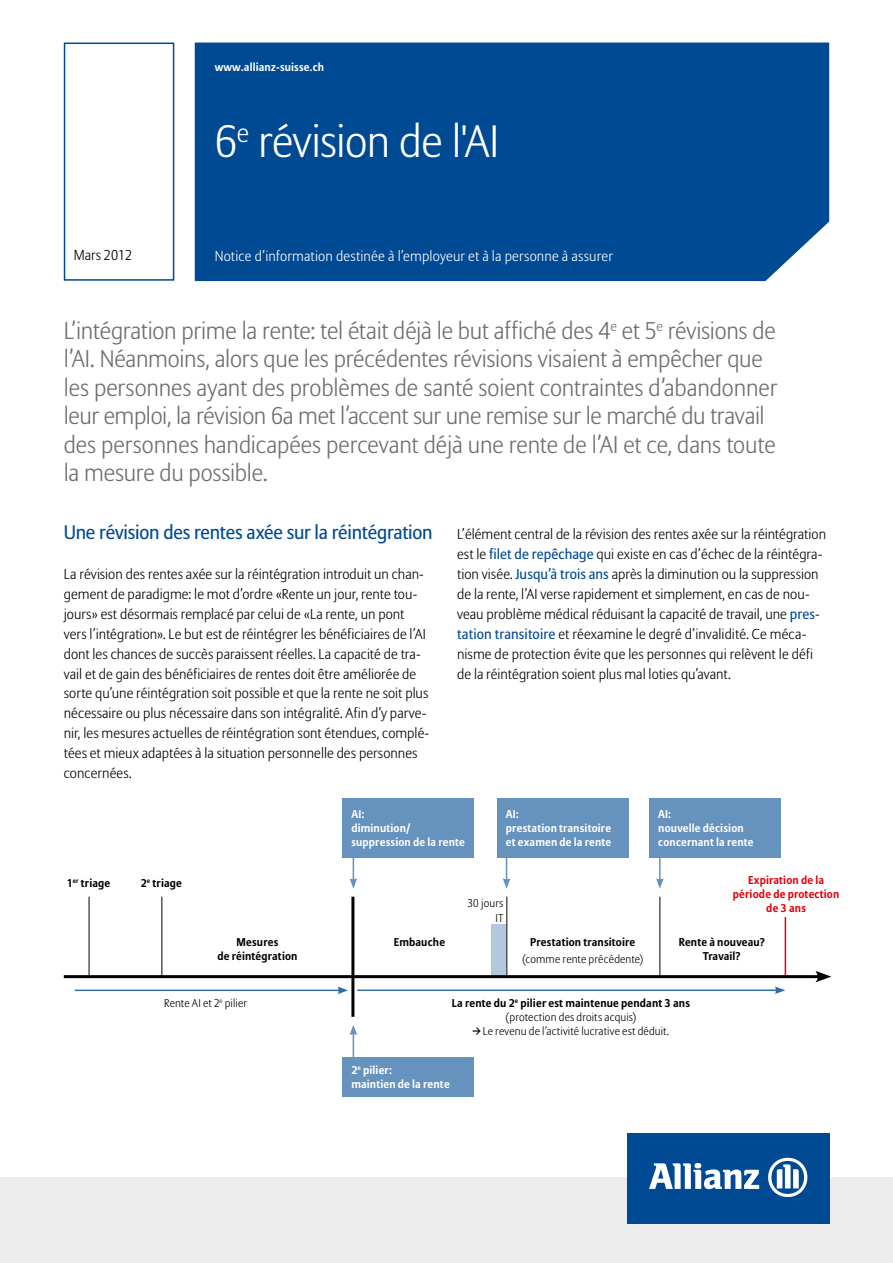
<style>
.page{position:relative;width:893px;height:1263px;background:#fff}
.page>*{position:absolute;margin:0;border:0;box-sizing:border-box;transform-origin:0 0}
.Titel_1_MB{font:300 45px "Allianz Sans";letter-spacing:-.01em;color:#fff}
.Lead_MB{font:300 24px/28.5px "Allianz Sans";letter-spacing:-.01em;color:#6e6e6e}
.Subheadline_MB{font:19.5px "Allianz Sans";letter-spacing:-.01em;color:#004993}
.Copy_MB{font:300 14.25px/19.8px "Allianz Sans";letter-spacing:.005em;color:#000}
.Titel_2_MB{font:300 14.25px "Allianz Sans";letter-spacing:.015em;color:#fff}
.Datum_MB{font:300 14.25px "Allianz Sans";color:#000}
.Table_Content_7_5{font:700 11.25px/14.2px "Allianz Sans";letter-spacing:.015em;color:#000;text-align:center}
.Table_Content_7_5-2{font:700 11.25px/14.2px "Allianz Sans";letter-spacing:.015em;color:#fff}
.Table_Content_7_5-3{font:300 11.25px/14.2px "Allianz Sans";letter-spacing:.01em;color:#000;text-align:right}
.Table_Content_7_5-4{font:700 11.25px/14.2px "Allianz Sans";letter-spacing:.015em;color:#e3000b;text-align:center}
.Titel_www_allianz-su{font:700 11.25px "Allianz Sans";letter-spacing:.01em;color:#fff}
.s1{font-weight:400;color:#004993}
.s2{font-weight:300}
</style>
<div class="page">
<div style="left:0;top:1178px;width:893px;height:85px;background:#ececec"></div>
<div style="left:627px;top:1133px;width:202px;height:90px;background:#004993"></div>
<svg style="left:649px;top:1163px;width:110px;height:26px"></svg>
<svg style="left:768px;top:1158px;width:39px;height:39px"></svg>
<div style="left:195px;top:43px;width:634px;height:238px;background:#004993"></div>
<div style="left:64px;top:43px;width:110px;height:238px;border:2px solid #004993"></div>
<div style="left:492px;top:925px;width:14px;height:51px;background:#b3c8df"></div>
<hr style="left:88px;top:897px;width:2px;height:79px;background:#565655">
<hr style="left:161px;top:897px;width:2px;height:79px;background:#565655">
<hr style="left:353px;top:809px;width:1px;height:71px;background:#6692be">
<svg style="left:350px;top:878px;width:7px;height:11px"></svg>
<hr style="left:353px;top:1033px;width:1px;height:63px;background:#6692be">
<svg style="left:350px;top:1025px;width:7px;height:10px"></svg>
<hr style="left:506px;top:809px;width:1px;height:71px;background:#6692be">
<svg style="left:503px;top:878px;width:7px;height:11px"></svg>
<hr style="left:659px;top:809px;width:2px;height:71px;background:#6692be">
<svg style="left:656px;top:878px;width:8px;height:11px"></svg>
<hr style="left:506px;top:897px;width:1px;height:79px;background:#565655">
<hr style="left:659px;top:897px;width:2px;height:79px;background:#565655">
<hr style="left:785px;top:917px;width:1px;height:59px;background:#e3000b">
<hr style="left:64px;top:975px;width:757px;height:3px;background:#000">
<svg style="left:815px;top:971px;width:16px;height:11px"></svg>
<div style="left:343px;top:798px;width:131px;height:59px;background:#6692be"></div>
<div style="left:343px;top:1057px;width:131px;height:40px;background:#6692be"></div>
<div style="left:497px;top:798px;width:131px;height:59px;background:#6692be"></div>
<div style="left:650px;top:798px;width:131px;height:59px;background:#6692be"></div>
<hr style="left:351px;top:897px;width:3px;height:120px;background:#000">
<hr style="left:75px;top:989px;width:265px;height:2px;background:#336ea8">
<svg style="left:338px;top:986px;width:10px;height:8px"></svg>
<hr style="left:357px;top:989px;width:420px;height:2px;background:#336ea8">
<svg style="left:775px;top:986px;width:10px;height:8px"></svg>
<p class="Titel_www_allianz-su" style="left:215px;top:60px;width:111px">www.allianz-suisse.ch</p>
<p class="Titel_1_MB" style="left:215px;top:114px;width:286px">6<sup>e</sup> révision de l'AI</p>
<p class="Datum_MB" style="left:74px;top:246px;width:60px">Mars 2012</p>
<p class="Titel_2_MB" style="left:215px;top:247px;width:400px">Notice d’information destinée à l’employeur et à la personne à assurer</p>
<p class="Lead_MB" style="left:64px;top:316px;width:715px">L’intégration prime la rente: tel était déjà le but affiché des 4<sup>e</sup> et 5<sup>e</sup> révisions de l’AI. Néanmoins, alors que les précédentes révisions visaient à empêcher que les personnes ayant des problèmes de santé soient contraintes d’abandonner leur emploi, la révision 6a met l’accent sur une remise sur le marché du travail des personnes handicapées percevant déjà une rente de l’AI et ce, dans toute la mesure du possible.</p>
<p class="Subheadline_MB" style="left:64px;top:521px;width:370px">Une révision des rentes axée sur la réintégration</p>
<p class="Copy_MB" style="left:64px;top:564px;width:367px">La révision des rentes axée sur la réintégration introduit un chan&shy;gement de paradigme: le mot d’ordre «Rente un jour, rente tou&shy;jours» est désormais remplacé par celui de «La rente, un pont vers l’intégration». Le but est de réintégrer les bénéficiaires de l’AI dont les chances de succès paraissent réelles. La capacité de tra&shy;vail et de gain des bénéficiaires de rentes doit être améliorée de sorte qu’une réintégration soit possible et que la rente ne soit plus nécessaire ou plus nécessaire dans son intégralité. Afin d’y parve&shy;nir, les mesures actuelles de réintégration sont étendues, complé&shy;tées et mieux adaptées à la situation personnelle des personnes concernées.</p>
<p class="Copy_MB" style="left:457px;top:524px;width:371px">L’élément central de la révision des rentes axée sur la réintégration est le <span class="s1">filet de repêchage</span> qui existe en cas d’échec de la réintégra&shy;tion visée. <span class="s1">Jusqu’à trois ans</span> après la diminution ou la suppression de la rente, l’AI verse rapidement et simplement, en cas de nou&shy;veau problème médical réduisant la capacité de travail, une <span class="s1">pres&shy;tation transitoire</span> et réexamine le degré d’invalidité. Ce méca&shy;nisme de protection évite que les personnes qui relèvent le défi de la réintégration soient plus mal loties qu’avant.</p>
<p class="Table_Content_7_5" style="left:67px;top:876px;width:45px">1<sup>er</sup> triage</p>
<p class="Table_Content_7_5" style="left:141px;top:876px;width:43px">2<sup>e</sup> triage</p>
<p class="Table_Content_7_5-2" style="left:351px;top:807px;width:115px">AI:<br>diminution/ suppression de la rente</p>
<p class="Table_Content_7_5-2" style="left:506px;top:807px;width:107px">AI:<br>prestation transitoire et examen de la rente</p>
<p class="Table_Content_7_5-2" style="left:658px;top:807px;width:87px">AI:<br>nouvelle décision</p>
<p class="Table_Content_7_5-2" style="left:658px;top:835px;width:97px">concernant la rente</p>
<p class="Table_Content_7_5-3" style="left:468px;top:896px;width:37px">30 jours<br>IT</p>
<p class="Table_Content_7_5-4" style="left:733px;top:872px;width:108px">Expiration de la période de protection de 3 ans</p>
<p class="Table_Content_7_5" style="left:679px;top:934px;width:88px">Rente à nouveau?</p>
<p class="Table_Content_7_5" style="left:703px;top:949px;width:40px">Travail?</p>
<p class="Table_Content_7_5" style="left:394px;top:934px;width:53px">Embauche</p>
<p class="Table_Content_7_5" style="left:530px;top:934px;width:107px">Prestation transitoire</p>
<p class="Table_Content_7_5-3" style="left:522px;top:952px;width:123px">(comme rente précédente)</p>
<p class="Table_Content_7_5" style="left:237px;top:934px;width:43px">Mesures</p>
<p class="Table_Content_7_5" style="left:217px;top:949px;width:82px">de réintégration</p>
<p class="Table_Content_7_5-3" style="left:164px;top:995px;width:84px">Rente AI et 2<sup>e</sup> pilier</p>
<p class="Table_Content_7_5" style="left:452px;top:995px;width:240px">La rente du 2<sup>e</sup> pilier est maintenue pendant 3 ans <span class="s2">(protection des droits acquis)</span></p>
<p class="Table_Content_7_5-3" style="left:473px;top:1024px;width:198px">→ Le revenu de l’activité lucrative est déduit.</p>
<p class="Table_Content_7_5-2" style="left:351px;top:1063px;width:42px">2<sup>e</sup> pilier:</p>
<p class="Table_Content_7_5-2" style="left:351px;top:1077px;width:100px">maintien de la rente</p>
</div>
